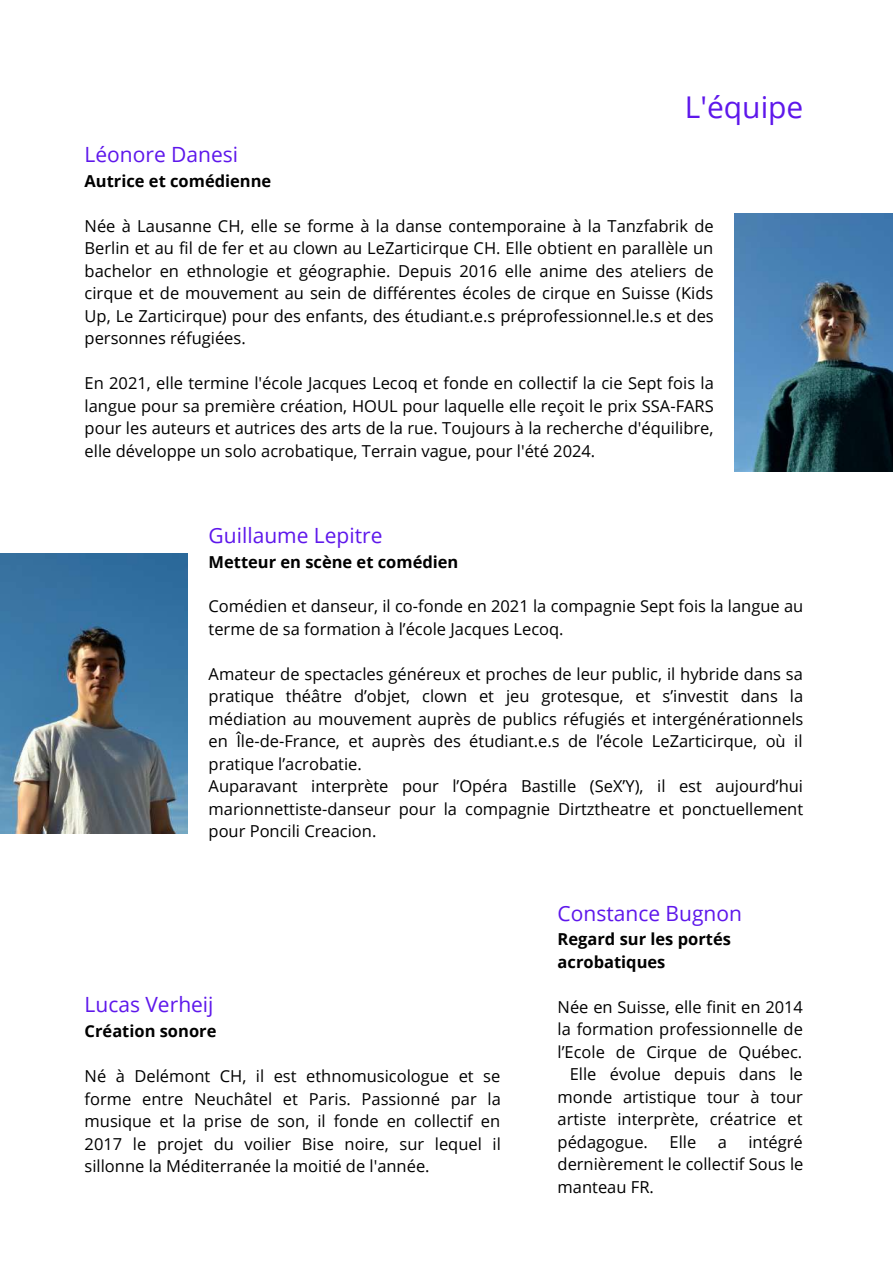
<style>
.page{position:relative;width:893px;height:1264px;background:#fff}
.page>*{position:absolute;margin:0;border:0;box-sizing:border-box;transform-origin:0 0}
.t1{font:30px "Open Sans";color:#5e17eb}
.t2{font:21px "Open Sans";color:#5e17eb}
.t3{font:16.5px/22.5px "Open Sans";color:#000;text-align:justify}
.t4{font:700 16.5px/22.5px "Open Sans";color:#000}
</style>
<div class="page">
<img style="left:734px;top:214px;width:158px;height:257px">
<img style="left:0;top:553px;width:187px;height:280px">
<h1 class="t1" style="left:684px;top:86px;width:120px">L'équipe</h1>
<p class="t2" style="left:85px;top:140px;width:155px">Léonore Danesi</p>
<p class="t4" style="left:85px;top:169px;width:188px">Autrice et comédienne</p>
<p class="t3" style="left:85px;top:214px;width:630px">Née à Lausanne CH, elle se forme à la danse contemporaine à la Tanzfabrik de Berlin et au fil de fer et au clown au LeZarticirque CH. Elle obtient en parallèle un bachelor en ethnologie et géographie. Depuis 2016 elle anime des ateliers de cirque et de mouvement au sein de différentes écoles de cirque en Suisse (Kids Up, Le Zarticirque) pour des enfants, des étudiant.e.s préprofessionnel.le.s et des personnes réfugiées.</p>
<p class="t3" style="left:85px;top:371px;width:630px">En 2021, elle termine l'école Jacques Lecoq et fonde en collectif la cie Sept fois la langue pour sa première création, HOUL pour laquelle elle reçoit le prix SSA-FARS pour les auteurs et autrices des arts de la rue. Toujours à la recherche d'équilibre, elle développe un solo acrobatique, Terrain vague, pour l'été 2024.</p>
<p class="t2" style="left:208px;top:520px;width:175px">Guillaume Lepitre</p>
<p class="t4" style="left:208px;top:550px;width:251px">Metteur en scène et comédien</p>
<p class="t3" style="left:208px;top:595px;width:596px">Comédien et danseur, il co-fonde en 2021 la compagnie Sept fois la langue au terme de sa formation à l’école Jacques Lecoq.</p>
<p class="t3" style="left:208px;top:662px;width:596px;text-align:left">Amateur de spectacles généreux et proches de leur public, il hybride dans sa pratique théâtre d’objet, clown et jeu grotesque, et s’investit dans la médiation au mouvement auprès de publics réfugiés et intergénérationnels en Île-de-France, et auprès des étudiant.e.s de l’école LeZarticirque, où il pratique l’acrobatie.<br>Auparavant interprète pour l’Opéra Bastille (SeX’Y), il est aujourd’hui marionnettiste-danseur pour la compagnie Dirtztheatre et ponctuellement pour Poncili Creacion.</p>
<p class="t2" style="left:85px;top:990px;width:130px">Lucas Verheij</p>
<p class="t4" style="left:85px;top:1019px;width:133px">Création sonore</p>
<p class="t3" style="left:85px;top:1064px;width:418px">Né à Delémont CH, il est ethnomusicologue et se forme entre Neuchâtel et Paris. Passionné par la musique et la prise de son, il fonde en collectif en 2017 le projet du voilier Bise noire, sur lequel il sillonne la Méditerranée la moitié de l'année.</p>
<p class="t2" style="left:557px;top:898px;width:186px">Constance Bugnon</p>
<p class="t4" style="left:557px;top:927px;width:175px">Regard sur les portés acrobatiques</p>
<p class="t3" style="left:557px;top:995px;width:247px">Née en Suisse, elle finit en 2014</p>
<p class="t3" style="left:557px;top:1017px;width:247px">la formation professionnelle de</p>
<p class="t3" style="left:557px;top:1040px;width:246px">l’Ecole de Cirque de Québec.</p>
<p class="t3" style="left:569px;top:1062px;width:235px">Elle évolue depuis dans le</p>
<p class="t3" style="left:557px;top:1085px;width:247px">monde artistique tour à tour</p>
<p class="t3" style="left:557px;top:1107px;width:246px">artiste interprète, créatrice et</p>
<p class="t3" style="left:557px;top:1130px;width:92px">pédagogue.</p>
<p class="t3" style="left:669px;top:1130px;width:28px">Elle</p>
<p class="t3" style="left:717px;top:1130px;width:11px">a</p>
<p class="t3" style="left:557px;top:1130px;width:247px;text-indent:191px">intégré dernièrement le collectif Sous le manteau FR.</p>
</div>
